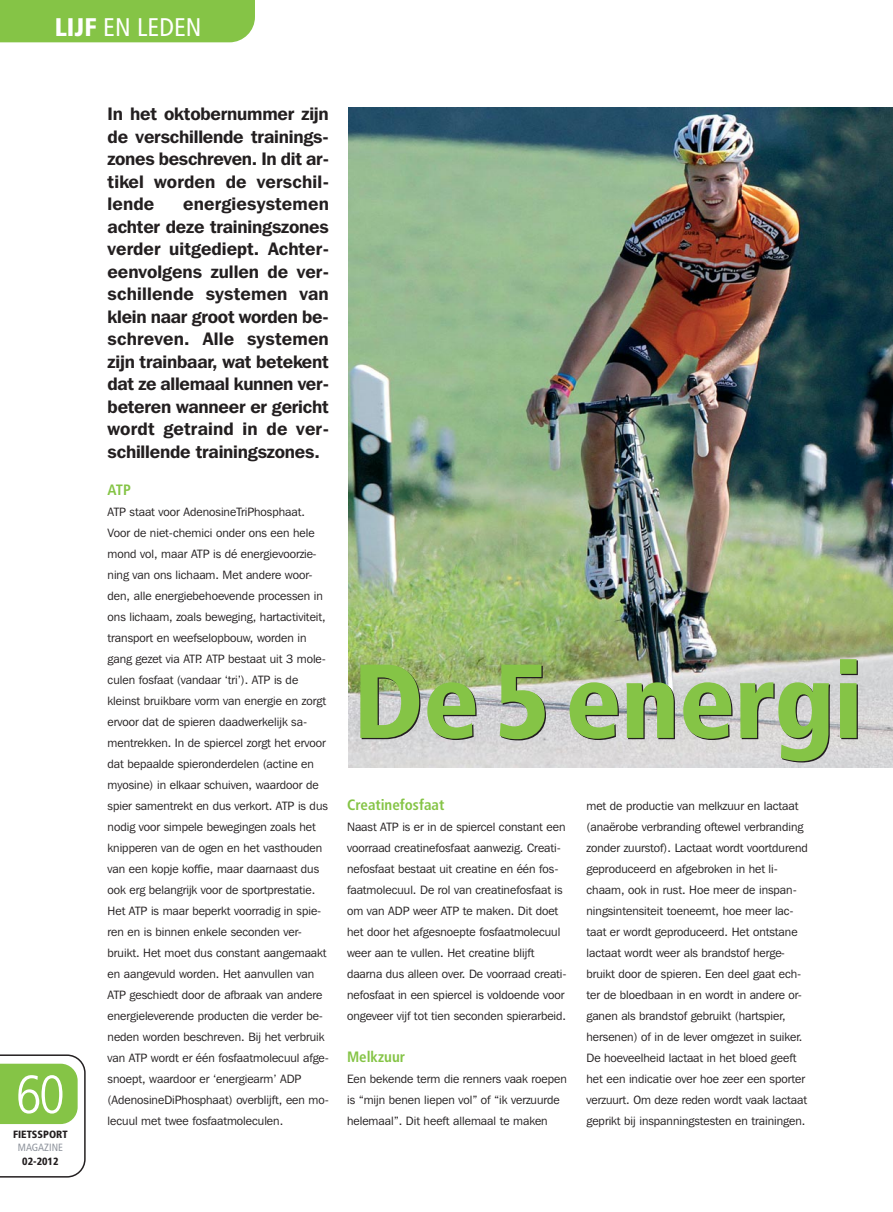
<style>
.page{position:relative;width:893px;height:1212px;background:#fff}
.page>*{position:absolute;margin:0;border:0;box-sizing:border-box;transform-origin:0 0}
.t1{font:900 condensed 105px "Frutiger";letter-spacing:-.005em;color:#231f20}
.t2{font:300 condensed 54px "Frutiger";color:#fff}
.t3{font:condensed 25.5px "Frutiger";color:#fff}
.t4{font:600 18px/22.5px "Franklin Gothic IT Cby BT";letter-spacing:-.01em;color:#231f20;text-align:justify}
.t5{font:700 condensed 15px "Frutiger";color:#85c446}
.t6{font:12px/21px "Franklin Gothic IT Cby BT";color:#231f20}
.t7{font:900 condensed 10.5px "Frutiger";color:#231f20}
.t8{font:condensed 10.5px "Frutiger";color:#8f949d}
.s1{font-weight:900}
</style>
<div class="page">
<img style="left:349px;top:107px;width:544px;height:660px">
<svg style="left:0;top:1054px;width:86px;height:123px"></svg>
<div style="left:0;top:0;width:255px;height:42px;background:#85c446"></div>
<h3 class="t3" style="left:55px;top:17px;width:148px"><span class="s1">LIJF</span> EN LEDEN</h3>
<h2 class="t2" style="left:16px;top:1073px;width:51px">60</h2>
<p class="t7" style="left:13px;top:1130px;width:56px">FIETSSPORT</p>
<p class="t8" style="left:18px;top:1143px;width:47px">MAGAZINE</p>
<p class="t7" style="left:22px;top:1157px;width:38px">02-2012</p>
<h3 class="t4" style="left:108px;top:104px;width:223px">In het oktobernummer zijn de verschillende trainings&shy;zones beschreven. In dit ar&shy;tikel worden de verschil&shy;lende</h3>
<p class="t4" style="left:108px;top:194px;width:223px;text-indent:75px">energiesystemen achter deze trainingszones verder uitgediept. Achter&shy;eenvolgens zullen de ver&shy;schillende systemen van klein naar groot worden be&shy;schreven. Alle systemen zijn trainbaar, wat betekent dat ze allemaal kunnen ver&shy;beteren wanneer er gericht wordt getraind in de ver&shy;schillende trainingszones.</p>
<p class="t5" style="left:108px;top:484px;width:25px">ATP</p>
<p class="t6" style="left:108px;top:502px;width:223px">ATP staat voor AdenosineTriPhosphaat.<br>Voor de niet-chemici onder ons een hele mond vol, maar ATP is dé energievoorzie&shy;ning van ons lichaam. Met andere woor&shy;den, alle energiebehoevende processen in ons lichaam, zoals beweging, hartactiviteit, transport en weefselopbouw, worden in gang gezet via ATP. ATP bestaat uit 3 mole&shy;culen fosfaat (vandaar ‘tri’). ATP is de kleinst bruikbare vorm van energie en zorgt ervoor dat de spieren daadwerkelijk sa&shy;mentrekken. In de spiercel zorgt het ervoor dat bepaalde spieronderdelen (actine en myosine) in elkaar schuiven, waardoor de spier samentrekt en dus verkort. ATP is dus nodig voor simpele bewegingen zoals het knipperen van de ogen en het vasthouden van een kopje koffie, maar daarnaast dus ook erg belangrijk voor de sportprestatie.<br>Het ATP is maar beperkt voorradig in spie&shy;ren en is binnen enkele seconden ver&shy;bruikt. Het moet dus constant aangemaakt en aangevuld worden. Het aanvullen van ATP geschiedt door de afbraak van andere energieleverende producten die verder be&shy;neden worden beschreven. Bij het verbruik van ATP wordt er één fosfaatmolecuul afge&shy;snoept, waardoor er ‘energiearm’ ADP (AdenosineDiPhosphaat) overblijft, een mo&shy;lecuul met twee fosfaatmoleculen.</p>
<h1 class="t1" style="left:355px;top:660px;width:511px">De 5 energi</h1>
<p class="t5" style="left:347px;top:799px;width:99px">Creatinefosfaat</p>
<p class="t6" style="left:347px;top:817px;width:221px">Naast ATP is er in de spiercel constant een voorraad creatinefosfaat aanwezig. Creati&shy;nefosfaat bestaat uit creatine en één fos&shy;faatmolecuul. De rol van creatinefosfaat is om van ADP weer ATP te maken. Dit doet het door het afgesnoepte fosfaatmolecuul weer aan te vullen. Het creatine blijft daarna dus alleen over. De voorraad creati&shy;nefosfaat in een spiercel is voldoende voor ongeveer vijf tot tien seconden spierarbeid.</p>
<p class="t5" style="left:347px;top:1051px;width:60px">Melkzuur</p>
<p class="t6" style="left:347px;top:1069px;width:221px">Een bekende term die renners vaak roepen is “mijn benen liepen vol” of “ik verzuurde helemaal”. Dit heeft allemaal te maken</p>
<p class="t6" style="left:586px;top:796px;width:223px">met de productie van melkzuur en lactaat (anaërobe verbranding oftewel verbranding zonder zuurstof). Lactaat wordt voortdurend geproduceerd en afgebroken in het li&shy;chaam, ook in rust. Hoe meer de inspan&shy;ningsintensiteit toeneemt, hoe meer lac&shy;taat er wordt geproduceerd. Het ontstane lactaat wordt weer als brandstof herge&shy;bruikt door de spieren. Een deel gaat ech&shy;ter de bloedbaan in en wordt in andere or&shy;ganen als brandstof gebruikt (hartspier, hersenen) of in de lever omgezet in suiker.<br>De hoeveelheid lactaat in het bloed geeft het een indicatie over hoe zeer een sporter verzuurt. Om deze reden wordt vaak lactaat geprikt bij inspanningstesten en trainingen.</p>
</div>
